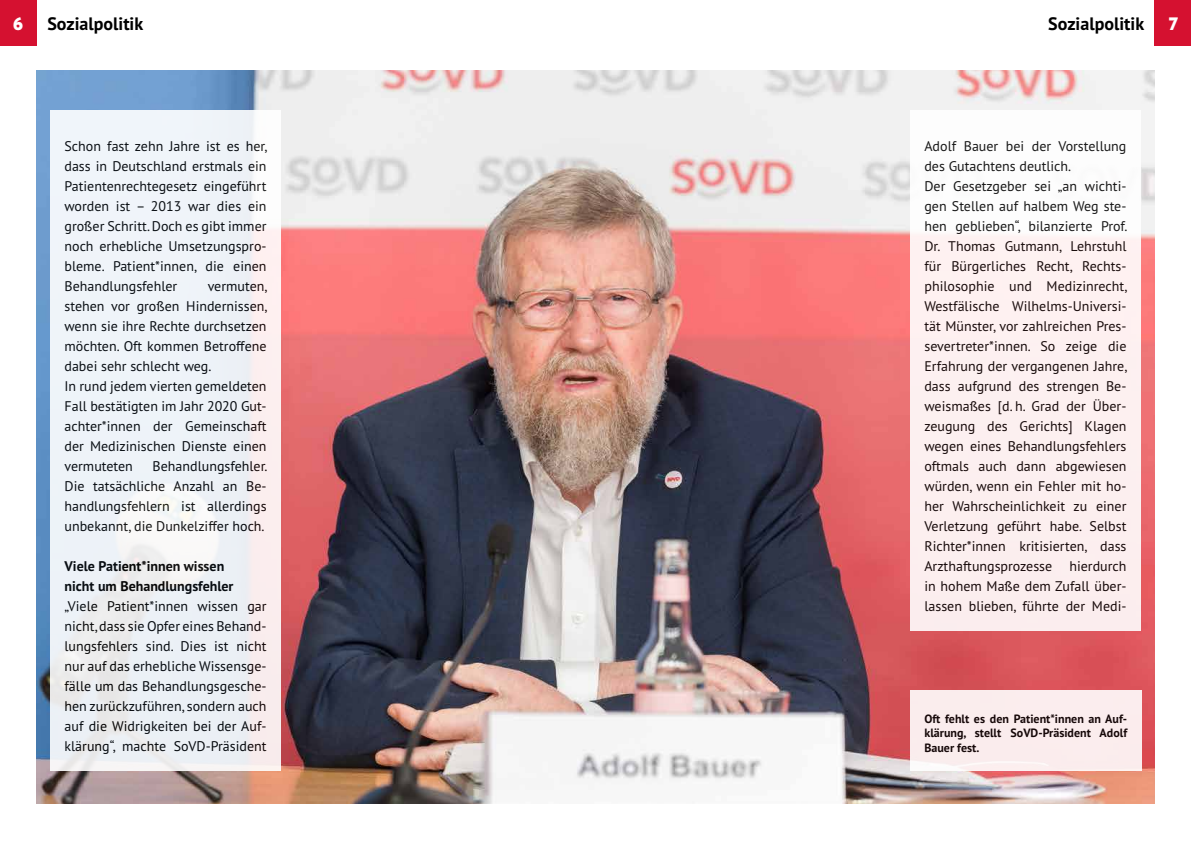
<style>
.page{position:relative;width:1191px;height:842px;background:#fff}
.page>*{position:absolute;margin:0;border:0;box-sizing:border-box;transform-origin:0 0}
.t1{font:700 18px "PT Sans Pro";color:#000}
.t2{font:900 18px "PT Sans Pro";color:#fff}
.t3{font:14px/20px "PT Sans Pro";color:#000;text-align:justify}
.t4{font:700 14px/20px "PT Sans Pro";color:#000}
.t5{font:700 12px/14.4px "PT Sans Pro";color:#000;text-align:justify}
</style>
<div class="page">
<div style="left:0;top:0;width:36px;height:45px;background:#d51130"></div>
<div style="left:1155px;top:0;width:36px;height:45px;background:#d51130"></div>
<img style="left:36px;top:71px;width:1119px;height:733px">
<div style="left:50px;top:111px;width:231px;height:660px;background:linear-gradient(to right,#ecf3f8,#f4f1f4)"></div>
<div style="left:910px;top:111px;width:230px;height:520px;background:linear-gradient(to right,#fcf3f3,#fdf3f3)"></div>
<div style="left:910px;top:691px;width:231px;height:80px;background:#fbeded"></div>
<p class="t2" style="left:12px;top:11px;width:13px">6</p>
<p class="t1" style="left:47px;top:11px;width:97px">Sozialpolitik</p>
<p class="t1" style="left:1048px;top:11px;width:97px">Sozialpolitik</p>
<p class="t2" style="left:1167px;top:11px;width:13px">7</p>
<p class="t3" style="left:64px;top:136px;width:205px">Schon fast zehn Jahre ist es her, dass in Deutschland erstmals ein Patientenrechtegesetz eingeführt worden ist – 2013 war dies ein großer Schritt. Doch es gibt immer noch erhebliche Umsetzungspro&shy;bleme. Patient*innen, die einen Behandlungsfehler</p>
<p class="t3" style="left:64px;top:276px;width:205px;text-align:left;text-indent:143px">vermuten, stehen vor großen Hindernissen, wenn sie ihre Rechte durchsetzen möchten. Oft kommen Betroffene dabei sehr schlecht weg.<br>In rund jedem vierten gemeldeten<br>Fall bestätigten im Jahr 2020 Gut&shy;achter*innen der Gemeinschaft der Medizinischen Dienste einen vermuteten</p>
<p class="t3" style="left:64px;top:456px;width:205px;text-indent:88px">Behandlungsfehler.<br>Die tatsächliche Anzahl an Be&shy;handlungsfehlern ist allerdings unbekannt, die Dunkelziffer hoch.</p>
<p class="t4" style="left:64px;top:556px;width:170px">Viele Patient*innen wissen nicht um Behandlungsfehler</p>
<p class="t3" style="left:64px;top:596px;width:203px">„Viele Patient*innen wissen gar nicht, dass sie Opfer eines Behand&shy;lungsfehlers sind. Dies ist nicht nur auf das erhebliche Wissensge&shy;fälle um das Behandlungsgesche&shy;hen zurückzuführen, sondern auch auf die Widrigkeiten bei der Auf&shy;klärung“, machte SoVD-Präsident</p>
<p class="t3" style="left:924px;top:136px;width:205px;text-align:left">Adolf Bauer bei der Vorstellung des Gutachtens deutlich.<br>Der Gesetzgeber sei „an wichti&shy;gen Stellen auf halbem Weg ste&shy;hen geblieben“, bilanzierte Prof.<br>Dr. Thomas Gutmann, Lehrstuhl für Bürgerliches Recht, Rechts&shy;philosophie und Medizinrecht,<br>Westfälische Wilhelms-Universi&shy;tät Münster, vor zahlreichen Pres&shy;severtreter*innen. So zeige die<br>Erfahrung der vergangenen Jahre, dass aufgrund des strengen Be&shy;weismaßes [d. h. Grad der Über&shy;zeugung des Gerichts] Klagen wegen eines Behandlungsfehlers oftmals auch dann abgewiesen würden, wenn ein Fehler mit ho&shy;her Wahrscheinlichkeit zu einer<br>Verletzung geführt habe. Selbst<br>Richter*innen kritisierten, dass<br>Arzthaftungsprozesse hierdurch in hohem Maße dem Zufall über&shy;lassen blieben, führte der Medi-</p>
<p class="t5" style="left:924px;top:711px;width:204px">Oft fehlt es den Patient*innen an Auf&shy;klärung, stellt SoVD-Präsident Adolf Bauer fest.</p>
</div>
